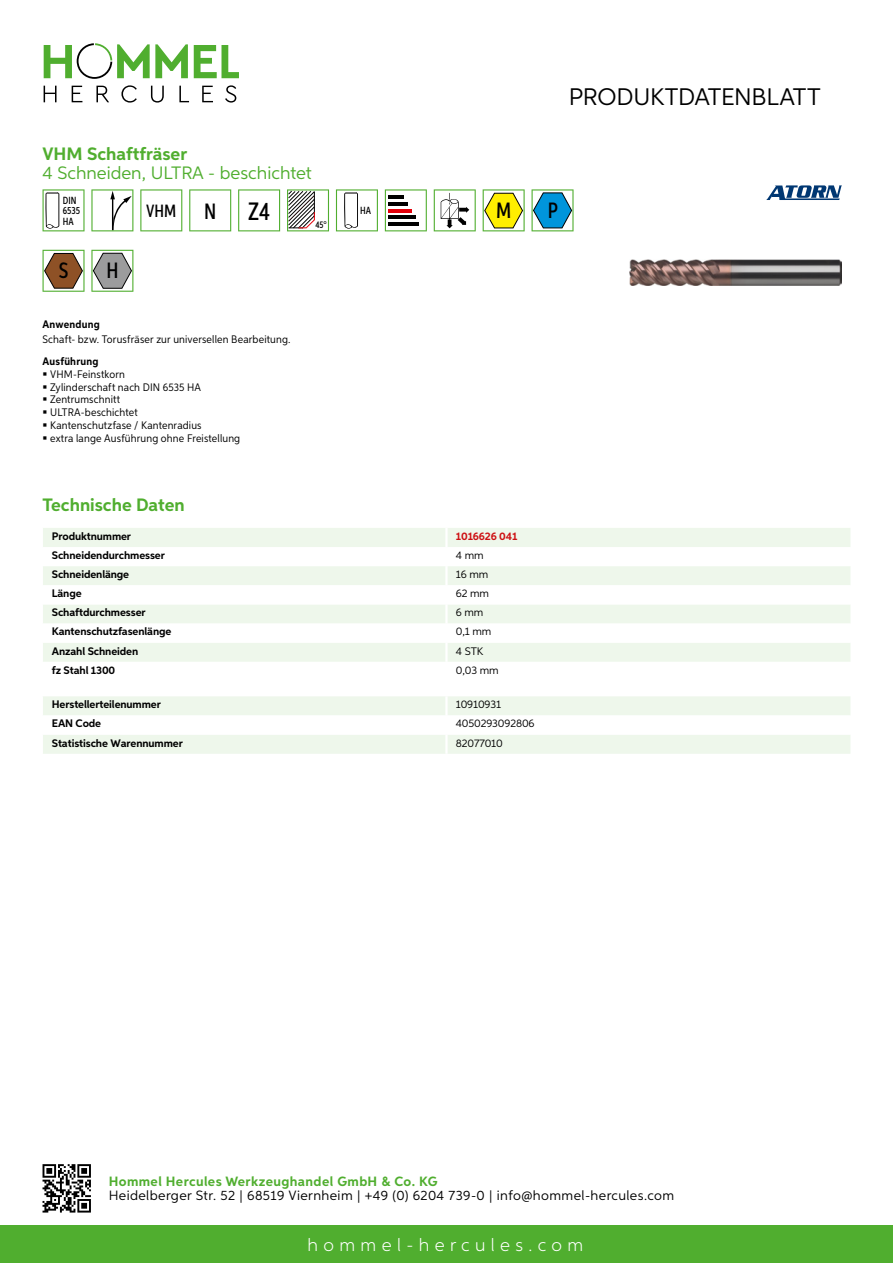
<style>
.page{position:relative;width:893px;height:1263px;background:#fff}
.page>*{position:absolute;margin:0;border:0;box-sizing:border-box;transform-origin:0 0}
.t1{font:500 25.2px "Aspira XX Nar";color:#000}
.t2{font:24px "Aspira";letter-spacing:-.01em;color:#000}
.t3{font:500 22.2px "Aspira XX Nar";color:#000}
.t4{font:700 18px "Aspira";color:#50ae2f}
.t5{font:18px "Aspira";color:#50ae2f}
.t6{font:300 18px "Aspira";letter-spacing:.3em;color:#fff}
.t7{font:500 17.85px "Aspira XX Nar";color:#000}
.t8{font:13.5px "Aspira";letter-spacing:.03em;color:#000}
.t9{font:700 13.5px "Aspira";letter-spacing:.03em;color:#50ae2f}
.t10{font:10.95px/12.8px "Aspira Nar";letter-spacing:.015em;color:#000}
.t11{font:700 10.95px "Aspira";letter-spacing:-.01em;color:#000}
.t12{font:10.95px "Aspira";letter-spacing:-.01em;color:#000}
.t13{font:700 10.95px "Aspira Nar";letter-spacing:.02em;color:#000}
.t14{font:700 10.95px "Aspira";letter-spacing:-.01em;color:#cd1013}
.t15{font:500 10.35px/10.4px "Aspira XX Nar";color:#000}
.t16{font:500 9.6px "Aspira XX Nar";color:#000}
.s1{font-size:22.2px}
</style>
<div class="page">
<div style="left:0;top:1226px;width:893px;height:37px;background:#50ae2f"></div>
<svg style="left:43px;top:1164px;width:48px;height:48px"></svg>
<svg style="left:194px;top:45px;width:45px;height:33px"></svg>
<svg style="left:44px;top:43px;width:144px;height:36px"></svg>
<svg style="left:44px;top:86px;width:13px;height:16px"></svg>
<svg style="left:72px;top:86px;width:10px;height:16px"></svg>
<svg style="left:96px;top:86px;width:13px;height:16px"></svg>
<svg style="left:121px;top:85px;width:16px;height:18px"></svg>
<svg style="left:151px;top:86px;width:13px;height:17px"></svg>
<svg style="left:179px;top:86px;width:10px;height:16px"></svg>
<svg style="left:202px;top:86px;width:11px;height:16px"></svg>
<svg style="left:225px;top:85px;width:11px;height:18px"></svg>
<div style="left:43px;top:528px;width:807px;height:19px;background:#eef7eb"></div>
<svg style="left:43px;top:566px;width:807px;height:96px;fill:#eef7eb"></svg>
<hr style="left:445px;top:528px;width:3px;height:19px;background:#fff">
<hr style="left:445px;top:566px;width:3px;height:19px;background:#fff">
<hr style="left:445px;top:585px;width:3px;height:19px;background:#fff">
<hr style="left:445px;top:604px;width:3px;height:19px;background:#fff">
<hr style="left:445px;top:623px;width:3px;height:20px;background:#fff">
<hr style="left:445px;top:643px;width:3px;height:19px;background:#fff">
<svg style="left:43px;top:696px;width:807px;height:58px"></svg>
<hr style="left:445px;top:735px;width:3px;height:19px;background:#fff">
<svg style="left:43px;top:189px;width:42px;height:42px"></svg>
<svg style="left:91px;top:189px;width:42px;height:42px"></svg>
<svg style="left:140px;top:189px;width:42px;height:42px"></svg>
<svg style="left:189px;top:189px;width:42px;height:42px"></svg>
<svg style="left:238px;top:189px;width:42px;height:42px"></svg>
<svg style="left:287px;top:189px;width:42px;height:42px"></svg>
<svg style="left:336px;top:189px;width:42px;height:42px"></svg>
<svg style="left:385px;top:189px;width:42px;height:42px"></svg>
<hr style="left:388px;top:196px;width:16px;height:3px;background:#000">
<hr style="left:388px;top:202px;width:20px;height:4px;background:#000">
<hr style="left:388px;top:209px;width:23px;height:3px;background:#e3000b">
<hr style="left:388px;top:216px;width:27px;height:3px;background:#000">
<hr style="left:388px;top:222px;width:31px;height:4px;background:#000">
<svg style="left:434px;top:189px;width:42px;height:42px"></svg>
<svg style="left:483px;top:189px;width:42px;height:42px"></svg>
<svg style="left:532px;top:189px;width:42px;height:42px"></svg>
<svg style="left:43px;top:250px;width:42px;height:42px"></svg>
<svg style="left:91px;top:250px;width:42px;height:42px"></svg>
<img style="left:629px;top:259px;width:213px;height:27px">
<svg style="left:766px;top:185px;width:76px;height:15px"></svg>
<h3 class="t4" style="left:43px;top:142px;width:146px">VHM Schaftfräser</h3>
<h3 class="t5" style="left:43px;top:162px;width:120px">4 Schneiden, ULTRA</h3>
<h3 class="t5" style="left:208px;top:162px;width:105px">- beschichtet</h3>
<p class="t15" style="left:63px;top:195px;width:19px">DIN<br>6535<br>HA</p>
<h3 class="t7" style="left:146px;top:200px;width:72px">VHM <span class="s1">N</span></h3>
<h1 class="t1" style="left:248px;top:196px;width:23px">Z4</h1>
<h3 class="t3" style="left:59px;top:257px;width:11px">S</h3>
<h3 class="t3" style="left:106px;top:257px;width:14px">H</h3>
<p class="t13" style="left:43px;top:317px;width:59px">Anwendung</p>
<p class="t10" style="left:43px;top:332px;width:250px">Schaft- bzw. Torusfräser zur universellen Bearbeitung.</p>
<p class="t13" style="left:43px;top:354px;width:58px">Ausführung</p>
<p class="t10" style="left:50px;top:367px;width:192px">VHM-Feinstkorn<br>Zylinderschaft nach DIN 6535 HA<br>Zentrumschnitt<br>ULTRA-beschichtet<br>Kantenschutzfase / Kantenradius<br>extra lange Ausführung ohne Freistellung</p>
<p class="t16" style="left:315px;top:219px;width:13px">45°</p>
<h2 class="t2" style="left:569px;top:82px;width:253px">Produktdatenblatt</h2>
<p class="t15" style="left:360px;top:205px;width:12px">HA</p>
<h3 class="t3" style="left:496px;top:197px;width:17px">M</h3>
<h3 class="t3" style="left:548px;top:197px;width:12px">P</h3>
<h3 class="t4" style="left:43px;top:494px;width:144px">Technische Daten</h3>
<p class="t11" style="left:52px;top:529px;width:81px">Produktnummer</p>
<p class="t14" style="left:456px;top:529px;width:63px">1016626 041</p>
<p class="t11" style="left:52px;top:548px;width:115px">Schneidendurchmesser</p>
<p class="t12" style="left:456px;top:548px;width:29px">4 mm</p>
<p class="t11" style="left:52px;top:568px;width:79px">Schneidenlänge</p>
<p class="t12" style="left:456px;top:568px;width:34px">16 mm</p>
<p class="t11" style="left:52px;top:587px;width:31px">Länge</p>
<p class="t12" style="left:456px;top:587px;width:35px">62 mm</p>
<p class="t11" style="left:52px;top:606px;width:95px">Schaftdurchmesser</p>
<p class="t12" style="left:456px;top:606px;width:29px">6 mm</p>
<p class="t11" style="left:52px;top:625px;width:121px">Kantenschutzfasenlänge</p>
<p class="t12" style="left:456px;top:625px;width:37px">0,1 mm</p>
<p class="t11" style="left:52px;top:644px;width:88px">Anzahl Schneiden</p>
<p class="t12" style="left:456px;top:644px;width:23px">4 STK</p>
<p class="t11" style="left:52px;top:663px;width:65px">fz Stahl 1300</p>
<p class="t12" style="left:456px;top:663px;width:44px">0,03 mm</p>
<p class="t11" style="left:52px;top:698px;width:111px">Herstellerteilenummer</p>
<p class="t12" style="left:456px;top:698px;width:47px">10910931</p>
<p class="t11" style="left:52px;top:717px;width:51px">EAN Code</p>
<p class="t12" style="left:456px;top:717px;width:80px">4050293092806</p>
<p class="t11" style="left:52px;top:736px;width:132px">Statistische Warennummer</p>
<p class="t12" style="left:456px;top:736px;width:49px">82077010</p>
<p class="t9" style="left:109px;top:1172px;width:330px">Hommel Hercules Werkzeughandel GmbH &amp; Co. KG</p>
<p class="t8" style="left:109px;top:1187px;width:567px">Heidelberger Str. 52 | 68519 Viernheim | +49 (0) 6204 739-0 | info@hommel-hercules.com</p>
<h3 class="t6" style="left:307px;top:1234px;width:277px">hommel-hercules.com</h3>
</div>
